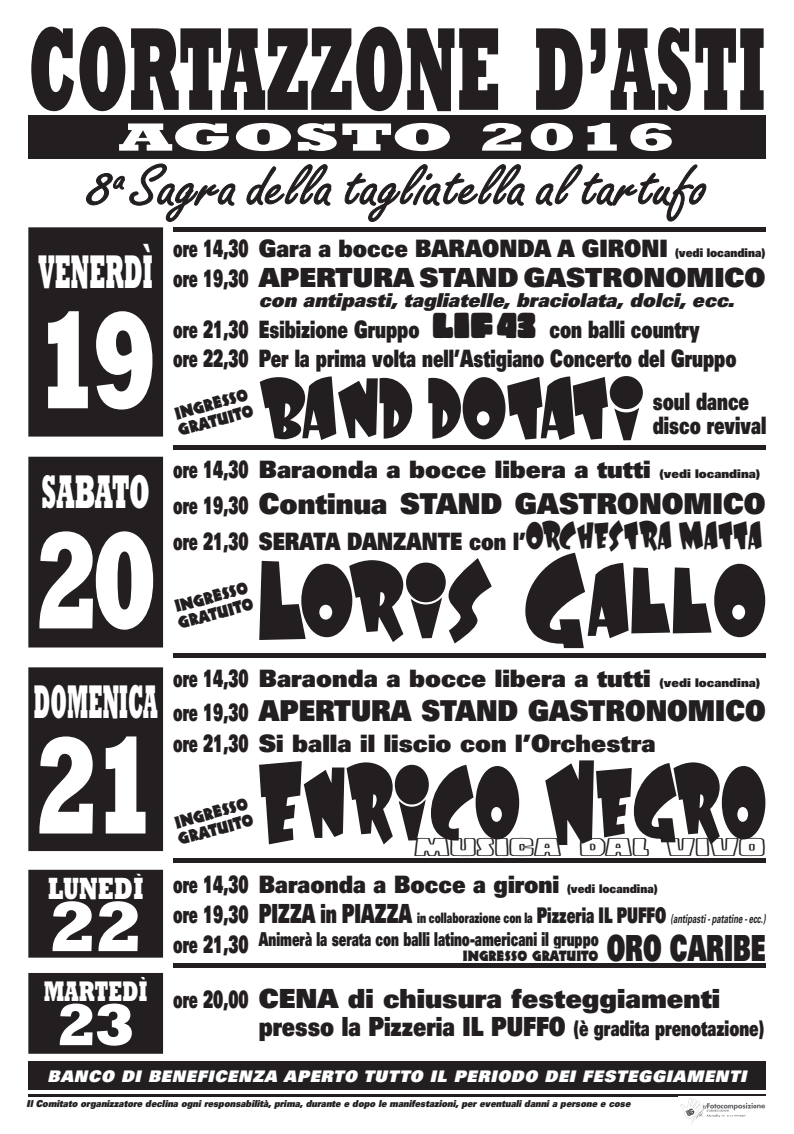
<style>
.page{position:relative;width:794px;height:1134px;background:#fff}
.page>*{position:absolute;margin:0;border:0;box-sizing:border-box;transform-origin:0 0}
.t1{font:800 140px "Rockwell Std";color:#fff;scale:.7 1}
.t2{font:800 120px "Rockwell Std";color:#231f20;scale:.5 1}
.t3{font:100px "Laff Riot NF";letter-spacing:.02em;color:#231f20;scale:.85 1}
.t4{font:100px "Laff Riot NF";letter-spacing:.02em;color:#231f20}
.t5{font:72px "Laff Riot NF";color:#231f20}
.t6{font:800 72px "Rockwell Std";color:#fff}
.t7{font:60px "Freestyle Script Std";color:#231f20;scale:1.1 1}
.t8{font:800 60px "Rockwell Std";color:#fff}
.t9{font:800 48px "Rockwell Std";color:#fff;scale:.4 1}
.t10{font:800 48px "Rockwell Std";color:#fff;scale:.45 1}
.t11{font:800 48px "Rockwell Std";color:#fff;scale:.5 1}
.t12{font:800 40px "Rockwell Std";color:#fff;scale:1.8 1}
.t13{font:900 36px "Univers";color:#231f20;scale:.65 1}
.t14{font:800 31.2px "Rockwell Std";color:#fff;scale:.7 1}
.t15{font:900 28.8px "Univers";color:#231f20;scale:.95 1}
.t16{font:900 28.8px "Univers";color:#231f20;scale:.9 1}
.t17{font:800 28.8px "Rockwell Std";color:#fff;scale:.65 1}
.t18{font:900 26.4px/28px "Univers";color:#231f20}
.t19{font:900 24px/28.8px "Univers";color:#231f20;scale:.6 1}
.t20{font:900 24px/24px "Univers";color:#231f20;scale:.7 1}
.t21{font:24px "Copal Outline";color:#231f20;scale:2 1}
.t22{font:900 19.2px "Univers";color:#231f20;scale:.63 1}
.t23{font:italic 900 19.2px "Univers";color:#231f20}
.t24{font:16.8px/16.8px "Neuland";color:#231f20;scale:.9 1}
.t25{font:italic 900 16px "Univers";letter-spacing:.05em;color:#fff}
.t26{font:14.4px "Neuland";color:#231f20;scale:.9 1}
.t27{font:italic 700 12px "Univers";color:#231f20;scale:.65 1}
.t28{font:italic 900 9.6px "Univers";color:#231f20;scale:.9 1}
.s1{font-size:12px}
.s2{font-size:24px}
.s3{font-family:"Copal Solid";font-weight:400;font-size:33.6px}
.s4{font-family:"Laff Riot NF";font-weight:400;font-size:38.4px}
.s5{font-weight:900;font-style:normal;font-size:24px}
.s6{font-weight:900;font-style:normal;font-size:26.4px}
.s7{font-weight:900;font-style:normal;font-size:14.4px}
.s8{font-weight:900;font-style:normal;font-size:21.6px}
.s9{font-size:21.6px}
</style>
<div class="page">
<div style="left:28px;top:115px;width:737px;height:44px;background:#231f20"></div>
<svg style="left:345px;top:164px;width:180px;height:58px"></svg>
<svg style="left:535px;top:164px;width:171px;height:58px"></svg>
<div style="left:28px;top:667px;width:135px;height:184px;background:#231f20"></div>
<div style="left:28px;top:457px;width:135px;height:190px;background:#231f20"></div>
<div style="left:28px;top:870px;width:135px;height:88px;background:#231f20"></div>
<div style="left:28px;top:973px;width:135px;height:81px;background:#231f20"></div>
<svg style="left:525px;top:552px;width:241px;height:97px"></svg>
<svg style="left:545px;top:760px;width:221px;height:85px"></svg>
<hr style="left:173px;top:227px;width:592px;height:4px;background:#231f20">
<hr style="left:173px;top:445px;width:592px;height:4px;background:#231f20">
<hr style="left:173px;top:653px;width:592px;height:4px;background:#231f20">
<hr style="left:173px;top:859px;width:592px;height:4px;background:#231f20">
<hr style="left:173px;top:963px;width:592px;height:4px;background:#231f20">
<svg style="left:28px;top:163px;width:304px;height:274px"></svg>
<hr style="left:28px;top:1094px;width:737px;height:2px;background:#231f20">
<div style="left:28px;top:1061px;width:737px;height:28px;background:#231f20"></div>
<img style="left:680px;top:1098px;width:86px;height:26px">
<svg style="left:259px;top:558px;width:233px;height:86px"></svg>
<svg style="left:259px;top:761px;width:261px;height:84px"></svg>
<h2 class="t2" style="left:28px;top:-5px;width:1476px">CORTAZZONE D’ASTI</h2>
<h3 class="t12" style="left:118px;top:112px;width:311px">AGOSTO 2016</h3>
<h3 class="t7" style="left:88px;top:151px;width:562px">8ª Sagra della tagliatella al tartufo</h3>
<h3 class="t10" style="left:39px;top:242px;width:255px">VENERDÌ</h3>
<h1 class="t1" style="left:33px;top:274px;width:180px">19</h1>
<p class="t19" style="left:173px;top:234px;width:988px">ore 14,30 Gara a bocce BARAONDA A GIRONI <span class="s1">(vedi locandina)</span></p>
<p class="t18" style="left:173px;top:263px;width:594px"><span class="s2">ore 19,30</span> APERTURA STAND GASTRONOMICO</p>
<p class="t23" style="left:259px;top:288px;width:477px">con antipasti, tagliatelle, braciolata, dolci, ecc.</p>
<p class="t19" style="left:173px;top:315px;width:940px">ore 21,30 Esibizione Gruppo <span class="s3">LIF 43</span> con balli country<br>ore 22,30 Per la prima volta nell’Astigiano Concerto del Gruppo</p>
<h3 class="t5" style="left:259px;top:357px;width:386px">BAND DOTATI</h3>
<p class="t19" style="left:173px;top:454px;width:980px">ore 14,30 Baraonda a bocce libera a tutti <span class="s1">(vedi locandina)</span></p>
<p class="t15" style="left:173px;top:484px;width:625px"><span class="s2">ore 19,30</span> Continua STAND GASTRONOMICO</p>
<p class="t19" style="left:173px;top:526px;width:983px">ore 21,30 SERATA DANZANTE con l’<span class="s4">orchestra matta</span></p>
<h3 class="t4" style="left:259px;top:529px;width:508px">Loris Gallo</h3>
<p class="t19" style="left:173px;top:663px;width:980px">ore 14,30 Baraonda a bocce libera a tutti <span class="s1">(vedi locandina)</span></p>
<p class="t16" style="left:173px;top:691px;width:659px"><span class="s2">ore 19,30</span> APERTURA STAND GASTRONOMICO</p>
<p class="t19" style="left:173px;top:728px;width:805px">ore 21,30 Si balla il liscio con l’Orchestra</p>
<h3 class="t3" style="left:259px;top:731px;width:597px">Enrico Negro</h3>
<p class="t24" style="left:172px;top:406px;width:87px;rotate:-15deg">INGRESSO<br>GRATUITO</p>
<p class="t20" style="left:653px;top:388px;width:164px">soul dance disco revival</p>
<h3 class="t11" style="left:42px;top:462px;width:218px">SABATO</h3>
<h1 class="t1" style="left:33px;top:494px;width:180px">20</h1>
<p class="t24" style="left:172px;top:599px;width:87px;rotate:-15deg">INGRESSO<br>GRATUITO</p>
<h3 class="t9" style="left:34px;top:671px;width:311px">DOMENICA</h3>
<h1 class="t1" style="left:33px;top:699px;width:180px">21</h1>
<p class="t24" style="left:172px;top:815px;width:87px;rotate:-15deg">INGRESSO<br>GRATUITO</p>
<p class="t21" style="left:414px;top:834px;width:177px">MUSICA DAL VIVO</p>
<p class="t19" style="left:173px;top:869px;width:809px">ore 14,30 Baraonda a Bocce a gironi <span class="s1">(vedi locandina)</span></p>
<p class="t27" style="left:173px;top:911px;width:913px"><span class="s5">ore 19,30</span> <span class="s6">PIZZA in PIAZZA</span> <span class="s7">in collaborazione con la</span> <span class="s8">Pizzeria IL PUFFO</span> (antipasti - patatine - ecc.)</p>
<p class="t22" style="left:173px;top:927px;width:677px"><span class="s2">ore 21,30</span> Animerà la serata con balli latino-americani il gruppo</p>
<h3 class="t14" style="left:48px;top:869px;width:138px">LUNEDÌ</h3>
<h3 class="t6" style="left:48px;top:882px;width:97px">22</h3>
<p class="t17" style="left:44px;top:973px;width:161px">MARTEDÌ</p>
<h3 class="t8" style="left:56px;top:987px;width:81px">23</h3>
<h3 class="t13" style="left:606px;top:924px;width:246px">ORO CARIBE</h3>
<p class="t26" style="left:463px;top:947px;width:152px">INGRESSO GRATUITO</p>
<p class="t18" style="left:259px;top:984px;width:507px;text-indent:-86px"><span class="s2">ore 20,00</span> CENA di chiusura festeggiamenti presso la Pizzeria IL PUFFO <span class="s9">(è gradita prenotazione)</span></p>
<p class="t25" style="left:48px;top:1065px;width:700px">BANCO DI BENEFICENZA APERTO TUTTO IL PERIODO DEI FESTEGGIAMENTI</p>
<p class="t28" style="left:27px;top:1097px;width:672px">Il Comitato organizzatore declina ogni responsabilità, prima, durante e dopo le manifestazioni, per eventuali danni a persone e cose</p>
</div>
